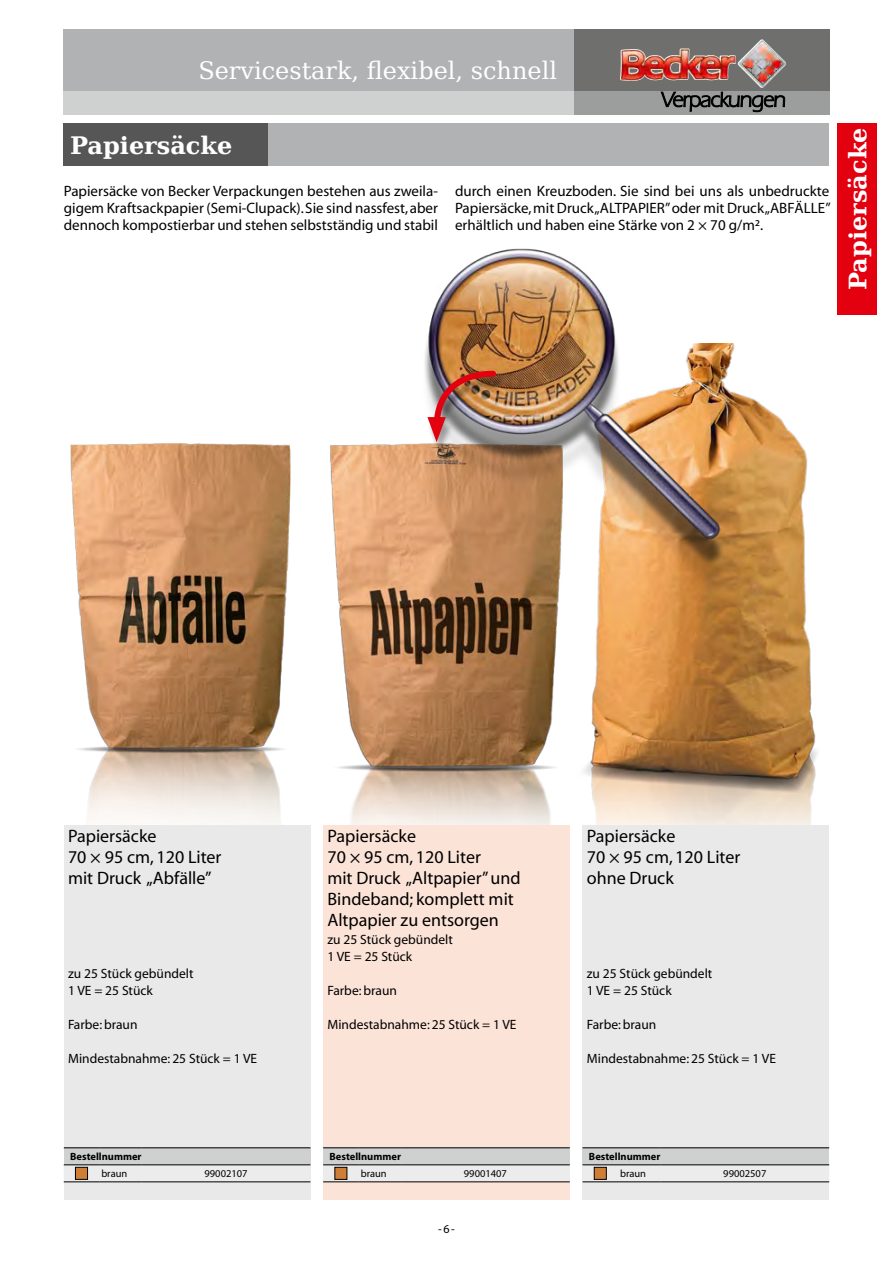
<style>
.page{position:relative;width:893px;height:1263px;background:#fff}
.page>*{position:absolute;margin:0;border:0;box-sizing:border-box;transform-origin:0 0}
.t1{font:24px "Bitstream Vera Serif";color:#fff}
.t2{font:700 24px "Bitstream Vera Serif";color:#fff}
.t3{font:18px/21px "Myriad";color:#000}
.t4{font:15px/17px "Myriad";color:#000;text-align:justify}
.t5{font:13.5px/17px "Myriad";color:#000}
.t6{font:12px "Myriad Pro";color:#000}
.t7{font:700 10.5px "Myriad";color:#000}
.t8{font:10.5px "Myriad";color:#000}
</style>
<div class="page">
<div style="left:64px;top:30px;width:765px;height:85px;background:#b1b2b3"></div>
<div style="left:574px;top:30px;width:255px;height:85px;background:#6f6f6e"></div>
<div style="left:64px;top:91px;width:510px;height:24px;background:#cfd0d0"></div>
<div style="left:574px;top:91px;width:255px;height:24px;background:#9c9d9d"></div>
<svg style="left:661px;top:92px;width:124px;height:20px"></svg>
<img style="left:620px;top:39px;width:166px;height:49px">
<img style="left:70px;top:442px;width:221px;height:383px">
<img style="left:330px;top:443px;width:228px;height:382px">
<img style="left:558px;top:343px;width:259px;height:585px">
<div style="left:838px;top:123px;width:39px;height:192px;background:#e3000f"></div>
<div style="left:64px;top:123px;width:765px;height:43px;background:#b1b2b3"></div>
<div style="left:64px;top:123px;width:204px;height:43px;background:#565656"></div>
<div style="left:583px;top:825px;width:246px;height:374px;background:#e9e9e9"></div>
<div style="left:583px;top:1148px;width:246px;height:17px;background:#cfd0d0"></div>
<svg style="left:583px;top:1165px;width:246px;height:15px"></svg>
<hr style="left:583px;top:1147px;width:35px;height:1px;background:#000">
<hr style="left:618px;top:1147px;width:42px;height:1px;background:#000">
<hr style="left:660px;top:1147px;width:169px;height:1px;background:#000">
<hr style="left:583px;top:1164px;width:35px;height:1px;background:#000">
<hr style="left:618px;top:1164px;width:42px;height:1px;background:#000">
<hr style="left:660px;top:1164px;width:169px;height:1px;background:#000">
<hr style="left:583px;top:1181px;width:35px;height:1px;background:#000">
<hr style="left:618px;top:1181px;width:42px;height:1px;background:#000">
<hr style="left:660px;top:1181px;width:169px;height:1px;background:#000">
<div style="left:594px;top:1167px;width:13px;height:13px;background:#ce7e35;border:1px solid #000"></div>
<div style="left:323px;top:825px;width:247px;height:374px;background:#fce3d7"></div>
<div style="left:323px;top:1148px;width:247px;height:17px;background:#cfd0d0"></div>
<svg style="left:323px;top:1165px;width:247px;height:16px;background:#e6e6e6"></svg>
<hr style="left:323px;top:1147px;width:36px;height:1px;background:#000">
<hr style="left:359px;top:1147px;width:42px;height:1px;background:#000">
<hr style="left:401px;top:1147px;width:169px;height:1px;background:#000">
<hr style="left:323px;top:1164px;width:36px;height:1px;background:#000">
<hr style="left:359px;top:1164px;width:42px;height:1px;background:#000">
<hr style="left:401px;top:1164px;width:169px;height:1px;background:#000">
<hr style="left:323px;top:1181px;width:36px;height:1px;background:#000">
<hr style="left:359px;top:1181px;width:42px;height:1px;background:#000">
<hr style="left:401px;top:1181px;width:169px;height:1px;background:#000">
<div style="left:334px;top:1167px;width:13px;height:13px;background:#ce7e35;border:1px solid #000"></div>
<div style="left:64px;top:825px;width:246px;height:374px;background:#e9e9e9"></div>
<div style="left:64px;top:1148px;width:246px;height:17px;background:#cfd0d0"></div>
<svg style="left:64px;top:1165px;width:246px;height:2px"></svg>
<hr style="left:64px;top:1147px;width:35px;height:1px;background:#000">
<hr style="left:99px;top:1147px;width:43px;height:1px;background:#000">
<hr style="left:142px;top:1147px;width:168px;height:1px;background:#000">
<hr style="left:64px;top:1164px;width:35px;height:1px;background:#000">
<hr style="left:99px;top:1164px;width:43px;height:1px;background:#000">
<hr style="left:142px;top:1164px;width:168px;height:1px;background:#000">
<hr style="left:64px;top:1181px;width:35px;height:1px;background:#000">
<hr style="left:99px;top:1181px;width:43px;height:1px;background:#000">
<hr style="left:142px;top:1181px;width:168px;height:1px;background:#000">
<div style="left:75px;top:1167px;width:13px;height:13px;background:#ce7e35;border:1px solid #000"></div>
<div style="left:420px;top:264px;width:308px;height:325px;background:#000;opacity:.35"></div>
<img style="left:424px;top:248px;width:306px;height:315px">
<div style="left:427px;top:374px;width:79px;height:81px;background:#000;opacity:.35"></div>
<img style="left:427px;top:369px;width:72px;height:73px">
<h1 class="t1" style="left:198px;top:57px;width:360px">Servicestark, flexibel, schnell</h1>
<h1 class="t2" style="left:70px;top:131px;width:164px">Papiersäcke</h1>
<p class="t4" style="left:64px;top:183px;width:376px">Papiersäcke von Becker Verpackungen bestehen aus zweila&shy;gigem Kraftsackpapier (Semi-Clupack). Sie sind nassfest, aber dennoch kompostierbar und stehen selbstständig und stabil</p>
<p class="t4" style="left:455px;top:183px;width:377px">durch einen Kreuzboden. Sie sind bei uns als unbedruckte Papiersäcke, mit Druck „ALTPAPIER” oder mit Druck „ABFÄLLE” erhältlich und haben eine Stärke von 2 × 70 g/m².</p>
<h1 class="t2" style="left:844px;top:290px;width:164px;rotate:-90deg">Papiersäcke</h1>
<p class="t3" style="left:68px;top:826px;width:155px">Papiersäcke<br>70 × 95 cm, 120 Liter mit Druck „Abfälle”</p>
<p class="t5" style="left:68px;top:966px;width:127px">zu 25 Stück gebündelt<br>1 VE = 25 Stück</p>
<p class="t5" style="left:68px;top:1017px;width:71px">Farbe: braun</p>
<p class="t5" style="left:68px;top:1051px;width:191px">Mindestabnahme: 25 Stück = 1 VE</p>
<p class="t7" style="left:70px;top:1151px;width:73px">Bestellnummer</p>
<p class="t8" style="left:101px;top:1168px;width:28px">braun</p>
<p class="t8" style="left:205px;top:1168px;width:45px">99002107</p>
<p class="t3" style="left:327px;top:826px;width:195px">Papiersäcke<br>70 × 95 cm, 120 Liter<br>mit Druck „Altpapier” und<br>Bindeband; komplett mit<br>Altpapier zu entsorgen</p>
<p class="t5" style="left:327px;top:932px;width:127px">zu 25 Stück gebündelt<br>1 VE = 25 Stück</p>
<p class="t5" style="left:327px;top:983px;width:71px">Farbe: braun</p>
<p class="t5" style="left:327px;top:1017px;width:191px">Mindestabnahme: 25 Stück = 1 VE</p>
<p class="t7" style="left:330px;top:1151px;width:73px">Bestellnummer</p>
<p class="t8" style="left:361px;top:1168px;width:28px">braun</p>
<p class="t8" style="left:464px;top:1168px;width:45px">99001407</p>
<p class="t6" style="left:438px;top:1222px;width:18px">-6-</p>
<p class="t3" style="left:587px;top:826px;width:155px">Papiersäcke<br>70 × 95 cm, 120 Liter ohne Druck</p>
<p class="t5" style="left:587px;top:966px;width:127px">zu 25 Stück gebündelt<br>1 VE = 25 Stück</p>
<p class="t5" style="left:587px;top:1017px;width:71px">Farbe: braun</p>
<p class="t5" style="left:587px;top:1051px;width:191px">Mindestabnahme: 25 Stück = 1 VE</p>
<p class="t7" style="left:589px;top:1151px;width:73px">Bestellnummer</p>
<p class="t8" style="left:620px;top:1168px;width:28px">braun</p>
<p class="t8" style="left:723px;top:1168px;width:45px">99002507</p>
</div>
